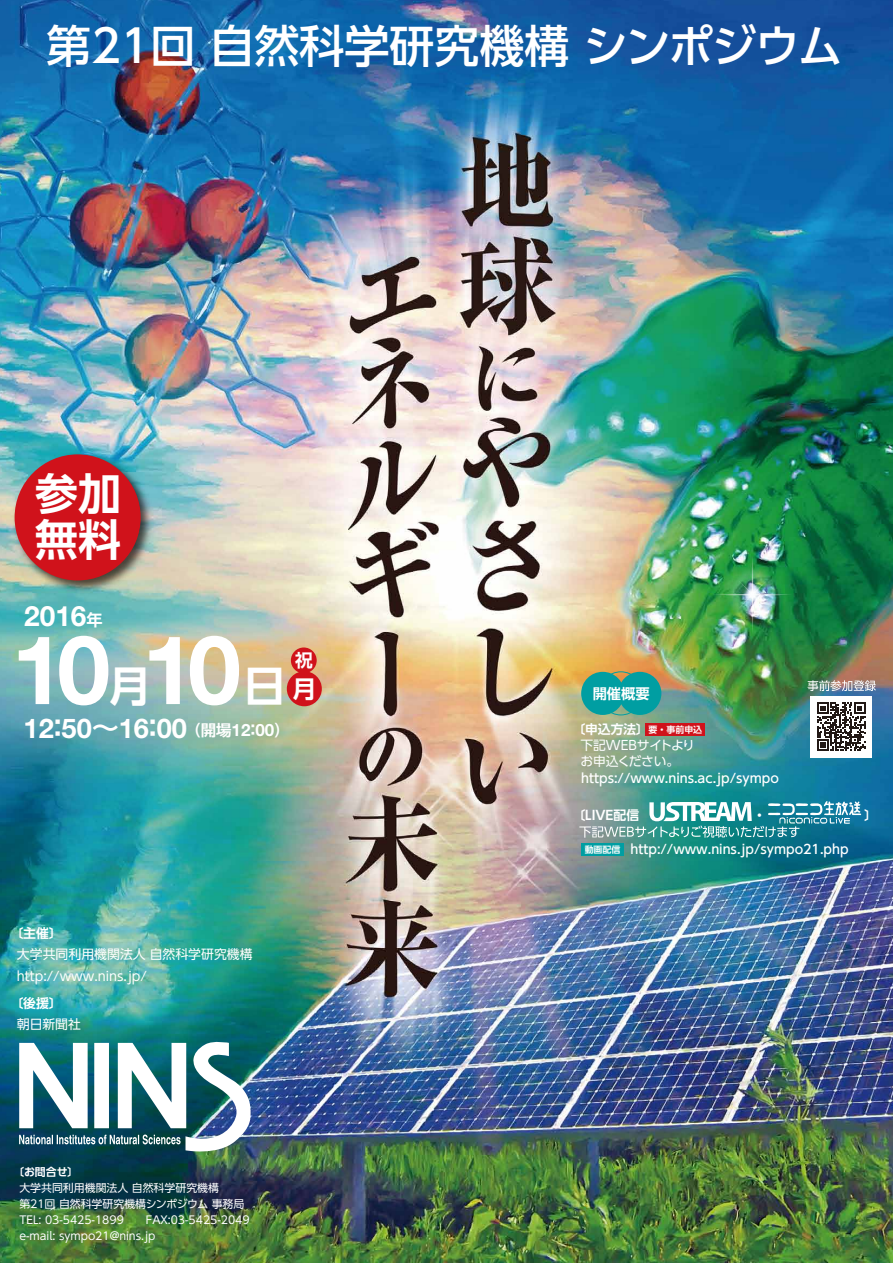
<style>
.page{position:relative;width:893px;height:1263px;background:#fff}
.page>*{position:absolute;margin:0;border:0;box-sizing:border-box;transform-origin:0 0}
.t1{font:700 95.7px "Helvetica Neue LT Std";color:#fff}
.t2{font:500 45px "UD Shin Go Pr 6";color:#fff}
.t3{font:700 43.2px/46.5px "UD Shin Go Pro De";color:#fff}
.t4{font:700 42.45px "UD Shin Go Pro De";color:#fff}
.t5{font:700 28.05px "Helvetica Neue LT Std";color:#fff}
.t6{font:700 27.3px "Helvetica Neue LT Std";color:#fff}
.t7{font:700 24.15px "UD Shin Go Pro De";color:#fff}
.t8{font:700 17.7px "UD Shin Go Pro De";color:#fff}
.t9{font:700 14.25px "UD Shin Go Pro De";color:#fff}
.t10{font:12.9px/21.5px "UD Shin Go Pro";color:#fff}
.t11{font:700 12.9px "UD Shin Go Pro De";color:#fff}
.t12{font:500 12.75px "UD Shin Go Pro";color:#fff}
.t13{font:12.75px/15.3px "UD Shin Go Pro";letter-spacing:-.02em;color:#fff}
.t14{font:700 12.75px "UD Shin Go Pro De";color:#fff}
.t15{font:10.95px/16px "UD Shin Go Pro";color:#fff}
.t16{font:700 10.95px "UD Shin Go Pro De";color:#fff}
.s1{font-family:"UD Shin Go Pro De";font-size:16.2px}
.s2{font-family:"UD Shin Go Pro De"}
.s3{font-family:"UD Shin Go Pro De";font-size:15.45px}
.s4{font-size:16.95px}
.s5{font-family:"UD Shin Go Pro De";font-size:16.95px}
.s6{font-size:9px}
.s7{font-family:"UD Shin Go Pro De";font-weight:700;font-size:9px}
</style>
<div class="page">
<img style="left:0;top:0;width:893px;height:1263px">
<img style="left:705px;top:547px;width:95px;height:95px">
<div style="left:287px;top:671px;width:35px;height:35px;background:#d0121b;border-radius:50%"></div>
<div style="left:291px;top:647px;width:26px;height:26px;background:#d0121b;border-radius:50%"></div>
<img style="left:9px;top:449px;width:147px;height:147px">
<div style="left:15px;top:454px;width:126px;height:126px;background:#d0121b;border-radius:50%"></div>
<img style="left:19px;top:1040px;width:233px;height:116px">
<svg style="left:808px;top:680px;width:68px;height:11px"></svg>
<div style="left:810px;top:696px;width:62px;height:61px;background:#fff"></div>
<svg style="left:817px;top:702px;width:48px;height:49px"></svg>
<div style="left:581px;top:672px;width:43px;height:43px;background:#009ea2;border-radius:50%"></div>
<div style="left:599px;top:671px;width:44px;height:44px;border:1px solid #009ea2;border-radius:50%"></div>
<div style="left:618px;top:672px;width:43px;height:43px;background:#009ea2;border-radius:50%"></div>
<div style="left:581px;top:843px;width:43px;height:13px;background:#009ea2"></div>
<svg style="left:579px;top:801px;width:282px;height:37px;background:#5da3a9"></svg>
<div style="left:645px;top:723px;width:60px;height:12px;background:#d0121b"></div>
<h2 class="t2" style="left:46px;top:9px;width:798px">第21回 自然科学研究機構 シンポジウム</h2>
<h3 class="t3" style="left:35px;top:469px;width:88px">参加無料</h3>
<h3 class="t5" style="left:24px;top:599px;width:80px">2016<span class="s1">年</span></h3>
<h1 class="t1" style="left:12px;top:611px;width:231px">10 10</h1>
<h3 class="t4" style="left:109px;top:651px;width:44px">月</h3>
<h3 class="t4" style="left:244px;top:651px;width:44px">日</h3>
<h3 class="t6" style="left:24px;top:711px;width:268px">12<span class="s2">：</span>50<span class="s2">～</span>16<span class="s2">：</span>00<span class="s3">（開場</span><span class="s4">12</span><span class="s5">：</span><span class="s4">00</span><span class="s3">）</span></h3>
<h3 class="t8" style="left:295px;top:646px;width:19px">祝</h3>
<h3 class="t7" style="left:293px;top:669px;width:26px">月</h3>
<p class="t11" style="left:10px;top:923px;width:53px">〔主催〕</p>
<p class="t10" style="left:17px;top:943px;width:237px">大学共同利用機関法人 自然科学研究機構http://www.nins.jp/</p>
<p class="t11" style="left:10px;top:993px;width:53px">〔後援〕</p>
<p class="t10" style="left:17px;top:1013px;width:65px">朝日新聞社</p>
<p class="t16" style="left:13px;top:1162px;width:67px">〔お問合せ〕</p>
<p class="t15" style="left:19px;top:1179px;width:227px">大学共同利用機関法人 自然科学研究機構第21回 自然科学研究機構シンポジウム 事務局<br>TEL: 03-5425-1899</p>
<p class="t15" style="left:19px;top:1211px;width:232px;text-indent:126px">FAX:03-5425-2049 e-mail: sympo21@nins.jp</p>
<h3 class="t9" style="left:593px;top:682px;width:58px">開催概要</h3>
<p class="t14" style="left:572px;top:719px;width:131px">〔申込方法〕<span class="s6">要・事前申込</span></p>
<p class="t13" style="left:580px;top:737px;width:116px">下記WEBサイトよりお申込ください。</p>
<p class="t12" style="left:581px;top:768px;width:199px">https://www.nins.ac.jp/sympo</p>
<p class="t12" style="left:585px;top:839px;width:265px"><span class="s7">動画配信</span> http://www.nins.jp/sympo21.php</p>
</div>
